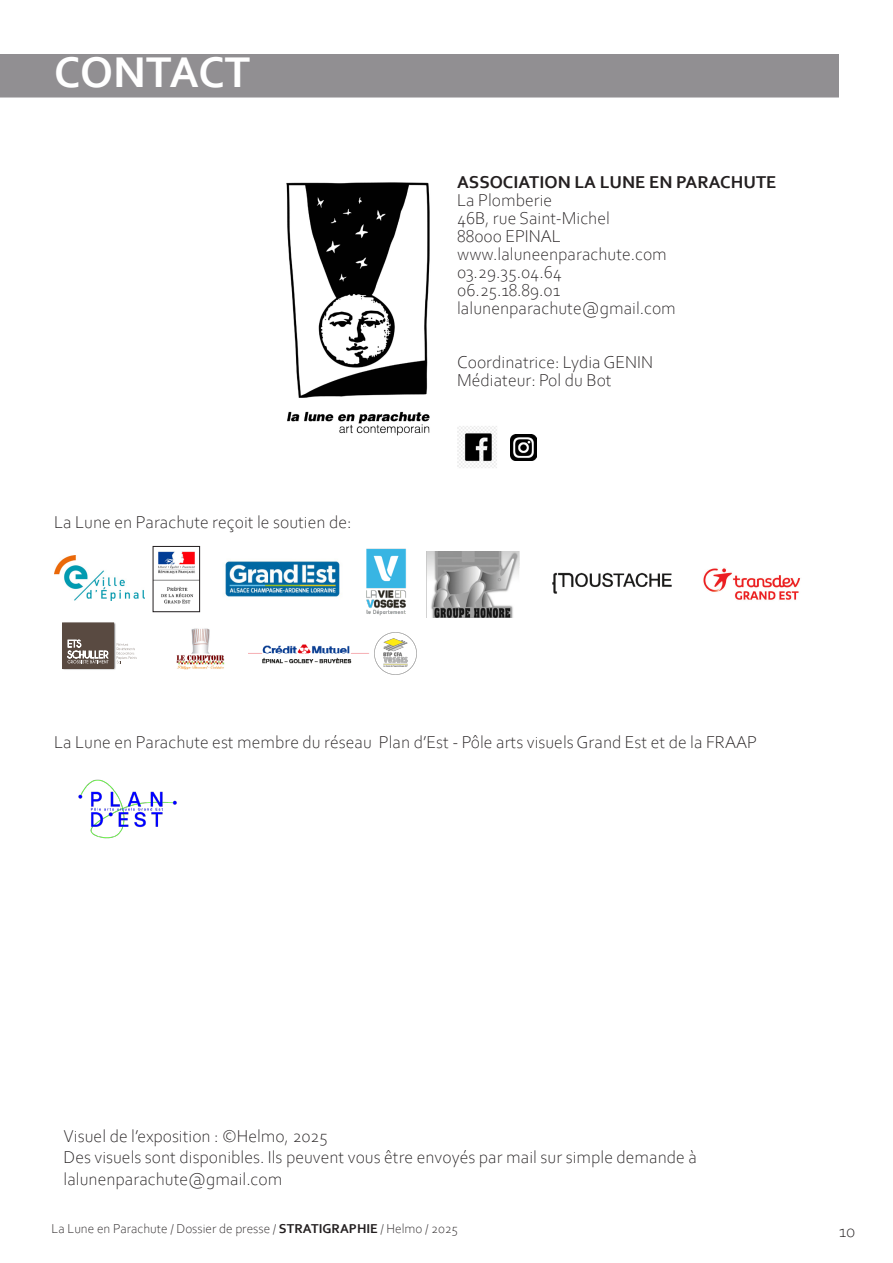
<style>
.page{position:relative;width:893px;height:1263px;background:#fff}
.page>*{position:absolute;margin:0;border:0;box-sizing:border-box;transform-origin:0 0}
.t1{font:700 45px "Corbel";color:#fff}
.t2{font:300 18px/21.6px "Corbel";color:#231f20}
.t3{font:700 18px "Corbel";color:#231f20}
.t4{font:300 13.5px "Corbel";color:#231f20}
.s1{font-weight:700}
</style>
<div class="page">
<div style="left:0;top:54px;width:839px;height:44px;background:#918f92"></div>
<img style="left:286px;top:182px;width:144px;height:254px">
<img style="left:54px;top:555px;width:90px;height:45px">
<img style="left:225px;top:561px;width:115px;height:36px">
<img style="left:155px;top:551px;width:43px;height:53px">
<div style="left:153px;top:546px;width:47px;height:66px;border:1px solid #231f20"></div>
<img style="left:366px;top:548px;width:40px;height:68px">
<img style="left:552px;top:572px;width:120px;height:22px">
<img style="left:703px;top:568px;width:98px;height:32px">
<img style="left:249px;top:644px;width:120px;height:20px">
<img style="left:457px;top:426px;width:40px;height:42px">
<img style="left:510px;top:434px;width:27px;height:27px">
<img style="left:78px;top:779px;width:99px;height:60px">
<img style="left:62px;top:622px;width:55px;height:48px">
<div style="left:62px;top:623px;width:52px;height:45px;background:#594a41"></div>
<svg style="left:67px;top:640px;width:42px;height:23px"></svg>
<svg style="left:117px;top:643px;width:20px;height:20px"></svg>
<img style="left:375px;top:632px;width:42px;height:42px">
<img style="left:176px;top:628px;width:48px;height:41px">
<img style="left:426px;top:551px;width:94px;height:66px">
<p class="t1" style="left:54px;top:44px;width:198px">CONTACT</p>
<p class="t2" style="left:54px;top:511px;width:299px">La Lune en Parachute reçoit le soutien de:</p>
<p class="t3" style="left:457px;top:171px;width:321px">ASSOCIATION LA LUNE EN PARACHUTE</p>
<p class="t2" style="left:457px;top:189px;width:97px">La Plomberie</p>
<p class="t2" style="left:457px;top:207px;width:154px">46B, rue Saint-Michel</p>
<p class="t2" style="left:457px;top:225px;width:105px">88000 EPINAL</p>
<p class="t2" style="left:457px;top:243px;width:211px">www.laluneenparachute.com</p>
<p class="t2" style="left:457px;top:261px;width:106px">03.29.35.04.64</p>
<p class="t2" style="left:457px;top:279px;width:104px">06.25.18.89.01</p>
<p class="t2" style="left:457px;top:297px;width:220px">lalunenparachute@gmail.com</p>
<p class="t2" style="left:457px;top:351px;width:197px">Coordinatrice: Lydia GENIN</p>
<p class="t2" style="left:457px;top:369px;width:156px">Médiateur: Pol du Bot</p>
<p class="t2" style="left:54px;top:730px;width:704px">La Lune en Parachute est membre du réseau Plan d’Est - Pôle arts visuels Grand Est et de la FRAAP</p>
<p class="t2" style="left:64px;top:1124px;width:266px">Visuel de l’exposition : ©Helmo, 2025</p>
<p class="t2" style="left:64px;top:1146px;width:635px">Des visuels sont disponibles. Ils peuvent vous être envoyés par mail sur simple demande à lalunenparachute@gmail.com</p>
<p class="t4" style="left:52px;top:1220px;width:408px">La Lune en Parachute / Dossier de presse / <span class="s1">STRATIGRAPHIE</span> / Helmo / 2025</p>
<p class="t2" style="left:839px;top:1219px;width:18px">10</p>
</div>
